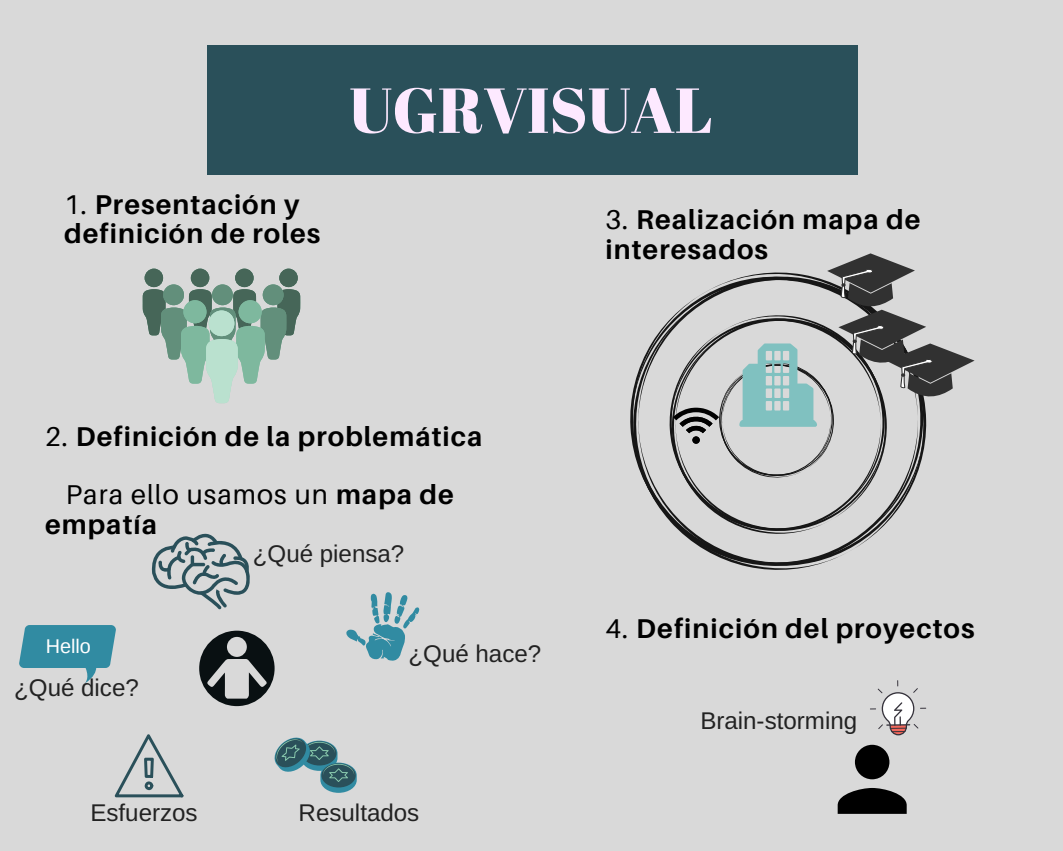
<style>
.page{position:relative;width:1063px;height:851px;background:#fff}
.page>*{position:absolute;margin:0;border:0;box-sizing:border-box;transform-origin:0 0}
.t1{font:63.45px "Abril Fatface";color:#fde9ff}
.t2{font:700 27.15px/29.2px "Aileron";letter-spacing:.04em;color:#000}
.t3{font:24.15px "Arimo";color:#222}
.t4{font:19.8px "Liberation Sans";color:#fff}
.s1{font-weight:400}
</style>
<div class="page">
<div style="left:0;top:0;width:1063px;height:850px;background:#d9d9d9"></div>
<div style="left:207px;top:45px;width:651px;height:129px;background:#2a505a"></div>
<svg style="left:143px;top:268px;width:157px;height:135px"></svg>
<div style="left:209px;top:310px;width:25px;height:26px;background:#bae1cf;border-radius:50%"></div>
<svg style="left:152px;top:533px;width:98px;height:76px"></svg>
<svg style="left:346px;top:592px;width:73px;height:68px"></svg>
<svg style="left:275px;top:737px;width:82px;height:55px"></svg>
<svg style="left:115px;top:734px;width:68px;height:63px"></svg>
<svg style="left:19px;top:625px;width:97px;height:58px"></svg>
<svg style="left:199px;top:630px;width:76px;height:76px"></svg>
<svg style="left:632px;top:319px;width:284px;height:250px"></svg>
<svg style="left:671px;top:317px;width:216px;height:216px"></svg>
<svg style="left:673px;top:253px;width:302px;height:224px"></svg>
<svg style="left:838px;top:744px;width:69px;height:69px"></svg>
<svg style="left:870px;top:680px;width:56px;height:55px"></svg>
<p class="t2" style="left:64px;top:189px;width:258px"><span class="s1">1.</span> Presentación y definición de roles</p>
<h1 class="t1" style="left:349px;top:66px;width:365px">UGRVISUAL</h1>
<p class="t2" style="left:605px;top:205px;width:317px"><span class="s1">3.</span> Realización mapa de interesados</p>
<p class="t2" style="left:45px;top:406px;width:439px;line-height:58.5px;text-align:center"><span class="s1">2.</span> Definición de la problemática<br><span class="s1">Para ello usamos un</span> mapa de</p>
<p class="t2" style="left:45px;top:508px;width:114px">empatía</p>
<p class="t4" style="left:46px;top:635px;width:47px">Hello</p>
<p class="t3" style="left:14px;top:674px;width:126px">¿Qué dice?</p>
<p class="t3" style="left:253px;top:540px;width:153px">¿Qué piensa?</p>
<p class="t3" style="left:409px;top:640px;width:134px">¿Qué hace?</p>
<p class="t3" style="left:90px;top:799px;width:109px">Esfuerzos</p>
<p class="t3" style="left:299px;top:799px;width:122px">Resultados</p>
<p class="t2" style="left:605px;top:613px;width:371px"><span class="s1">4.</span> Definición del proyectos</p>
<p class="t3" style="left:700px;top:706px;width:158px">Brain-storming</p>
</div>
